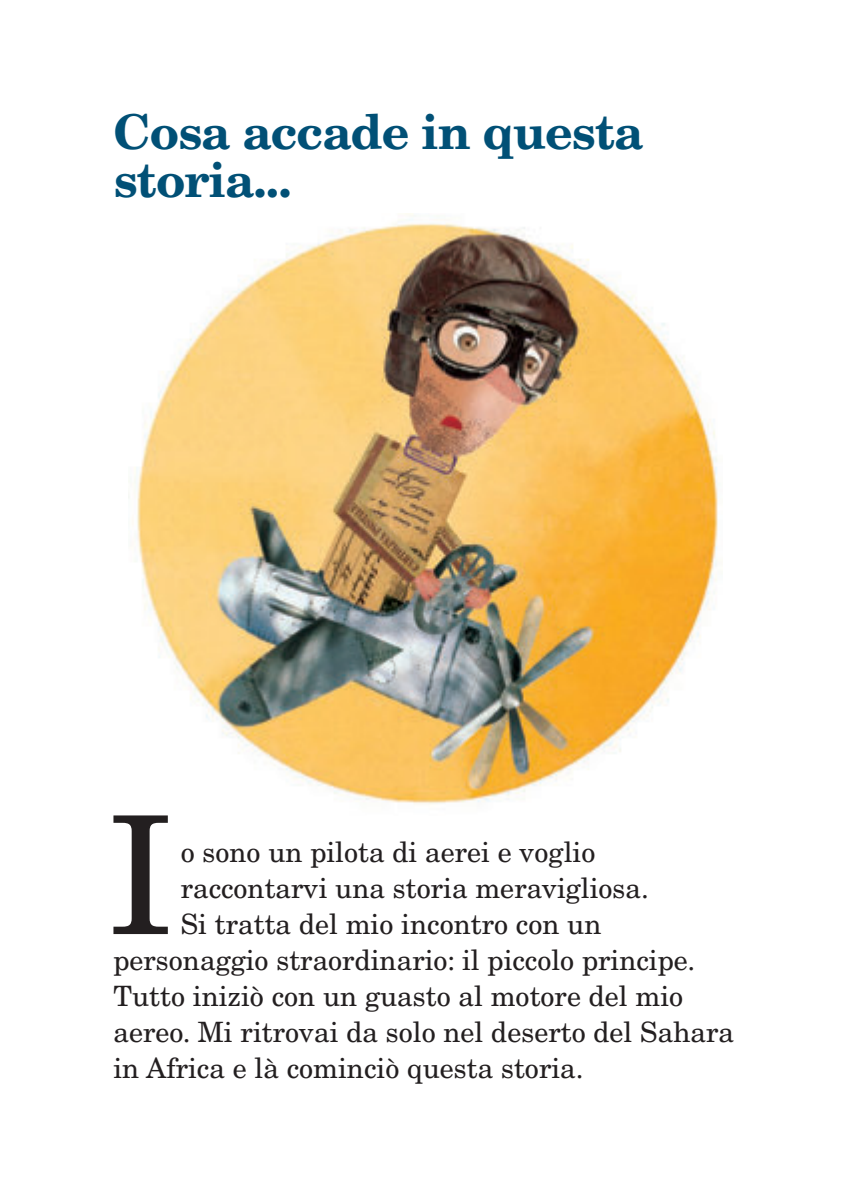
<style>
.page{position:relative;width:851px;height:1191px;background:#fff}
.page>*{position:absolute;margin:0;border:0;box-sizing:border-box;transform-origin:0 0}
.t1{font:164.2px "New Century Schlbk LT Std";color:#231f20}
.t2{font:700 48px/48px "New Century Schlbk LT Std";letter-spacing:-.02em;color:#015076}
.t3{font:28px "New Century Schlbk LT Std";color:#231f20}
</style>
<div class="page">
<img style="left:128px;top:213px;width:590px;height:592px">
<h2 class="t2" style="left:113px;top:107px;width:531px">Cosa accade in questa storia...</h2>
<h1 class="t1" style="left:107px;top:775px;width:68px">I</h1>
<p class="t3" style="left:181px;top:835px;width:416px">o sono un pilota di aerei e voglio</p>
<p class="t3" style="left:181px;top:871px;width:469px">raccontarvi una storia meravigliosa.</p>
<p class="t3" style="left:181px;top:907px;width:422px">Si tratta del mio incontro con un</p>
<p class="t3" style="left:113px;top:943px;width:583px">personaggio straordinario: il piccolo principe.</p>
<p class="t3" style="left:113px;top:979px;width:571px">Tutto iniziò con un guasto al motore del mio</p>
<p class="t3" style="left:113px;top:1015px;width:622px">aereo. Mi ritrovai da solo nel deserto del Sahara</p>
<p class="t3" style="left:113px;top:1051px;width:471px">in Africa e là cominciò questa storia.</p>
</div>
